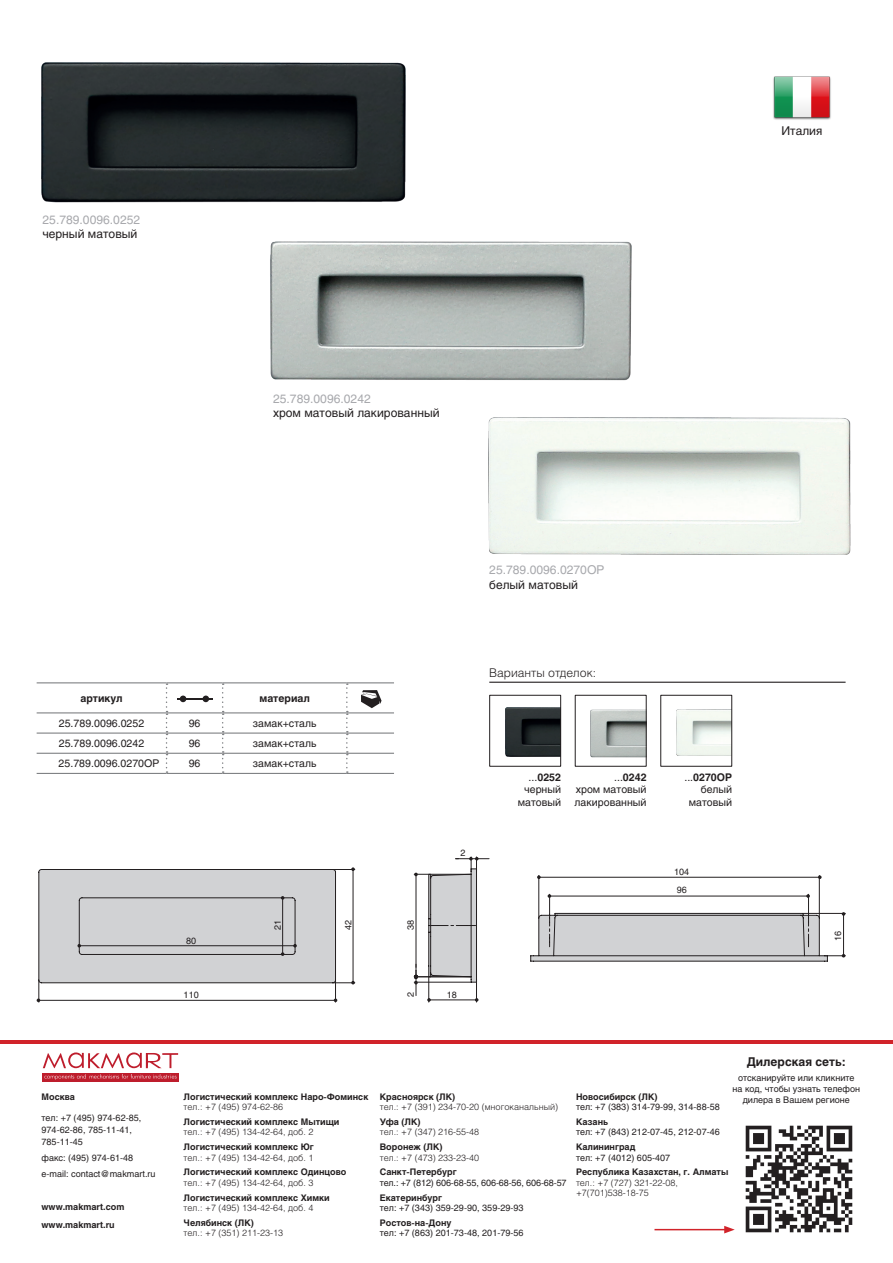
<style>
.page{position:relative;width:893px;height:1263px;background:#fff}
.page>*{position:absolute;margin:0;border:0;box-sizing:border-box;transform-origin:0 0}
.t1{font:12px "Helios";color:#231f20}
.articul{font:12px "Helios";color:#a8a9ad}
.articul-2{font:300 12px "Helios";color:#231f20}
.t2{font:700 12px "Helios";color:#231f20}
.t3{font:10.5px/12.6px "Helios";color:#231f20}
.артикул_в_таблице{font:700 10.5px "Helios";color:#231f20}
.схемы{font:9px/12px "Helios";color:#231f20}
.t4{font:700 9px/17.5px "Helios";color:#231f20}
.t5{font:300 9px/10.5px "Helios";color:#231f20}
.s1{font-weight:400}
</style>
<div class="page">
<hr style="left:0;top:1040px;width:893px;height:3px;background:#d1232a">
<img style="left:745px;top:1125px;width:108px;height:108px">
<div style="left:43px;top:1073px;width:136px;height:8px;background:#be1d2c"></div>
<svg style="left:44px;top:1074px;width:133px;height:6px"></svg>
<svg style="left:43px;top:1052px;width:135px;height:16px"></svg>
<hr style="left:654px;top:1229px;width:72px;height:1px;background:#d1232a">
<svg style="left:724px;top:1226px;width:11px;height:7px"></svg>
<svg style="left:355px;top:869px;width:473px;height:114px"></svg>
<svg style="left:37px;top:867px;width:318px;height:135px"></svg>
<svg style="left:412px;top:857px;width:77px;height:145px"></svg>
<svg style="left:531px;top:894px;width:314px;height:67px"></svg>
<hr style="left:803px;top:913px;width:42px;height:1px;background:#231f20">
<hr style="left:539px;top:877px;width:281px;height:1px;background:#231f20">
<svg style="left:537px;top:875px;width:4px;height:4px"></svg>
<hr style="left:539px;top:875px;width:1px;height:43px;background:#231f20">
<hr style="left:819px;top:875px;width:1px;height:43px;background:#231f20">
<img style="left:41px;top:63px;width:364px;height:139px">
<img style="left:270px;top:241px;width:361px;height:140px">
<img style="left:489px;top:417px;width:362px;height:138px">
<hr style="left:489px;top:682px;width:357px;height:1px;background:#231f20">
<hr style="left:37px;top:682px;width:130px;height:1px;background:#808285">
<hr style="left:37px;top:712px;width:130px;height:1px;background:#808285">
<hr style="left:167px;top:682px;width:56px;height:1px;background:#808285">
<hr style="left:223px;top:682px;width:124px;height:1px;background:#808285">
<hr style="left:167px;top:712px;width:56px;height:1px;background:#808285">
<hr style="left:223px;top:712px;width:124px;height:1px;background:#808285">
<hr style="left:347px;top:682px;width:47px;height:1px;background:#808285">
<hr style="left:347px;top:712px;width:47px;height:1px;background:#808285">
<svg style="left:346px;top:683px;width:2px;height:90px"></svg>
<hr style="left:347px;top:732px;width:47px;height:2px;background:#808285">
<hr style="left:347px;top:753px;width:47px;height:1px;background:#808285">
<hr style="left:347px;top:773px;width:47px;height:1px;background:#808285">
<hr style="left:223px;top:732px;width:124px;height:2px;background:#808285">
<hr style="left:223px;top:753px;width:124px;height:1px;background:#808285">
<hr style="left:223px;top:773px;width:124px;height:1px;background:#808285">
<svg style="left:166px;top:683px;width:2px;height:90px"></svg>
<svg style="left:222px;top:683px;width:2px;height:90px"></svg>
<hr style="left:37px;top:732px;width:130px;height:2px;background:#808285">
<hr style="left:37px;top:753px;width:130px;height:1px;background:#808285">
<hr style="left:37px;top:773px;width:130px;height:1px;background:#808285">
<hr style="left:167px;top:732px;width:56px;height:2px;background:#808285">
<hr style="left:167px;top:753px;width:56px;height:1px;background:#808285">
<hr style="left:167px;top:773px;width:56px;height:1px;background:#808285">
<div style="left:203px;top:695px;width:6px;height:7px;background:#231f20;border-radius:50%"></div>
<div style="left:180px;top:695px;width:6px;height:7px;background:#231f20;border-radius:50%"></div>
<hr style="left:177px;top:698px;width:35px;height:1px;background:#231f20">
<svg style="left:361px;top:690px;width:21px;height:18px"></svg>
<img style="left:505px;top:708px;width:54px;height:49px">
<div style="left:489px;top:695px;width:72px;height:72px;border:1px solid #231f20"></div>
<img style="left:590px;top:709px;width:55px;height:48px">
<div style="left:575px;top:695px;width:72px;height:72px;border:1px solid #231f20"></div>
<img style="left:677px;top:710px;width:53px;height:46px">
<div style="left:660px;top:695px;width:72px;height:72px;border:1px solid #231f20"></div>
<img style="left:773px;top:76px;width:58px;height:44px">
<p class="articul" style="left:43px;top:213px;width:99px">25.789.0096.0252</p>
<p class="t1" style="left:43px;top:227px;width:96px">черный матовый</p>
<p class="t1" style="left:781px;top:123px;width:42px">Италия</p>
<p class="articul" style="left:273px;top:391px;width:99px">25.789.0096.0242</p>
<p class="t1" style="left:273px;top:406px;width:168px">хром матовый лакированный</p>
<p class="articul" style="left:489px;top:563px;width:117px">25.789.0096.0270OP</p>
<p class="t1" style="left:489px;top:577px;width:90px">белый матовый</p>
<p class="артикул_в_таблице" style="left:80px;top:692px;width:44px">артикул</p>
<p class="артикул_в_таблице" style="left:259px;top:692px;width:52px">материал</p>
<p class="t3" style="left:59px;top:717px;width:87px">25.789.0096.0252</p>
<p class="t3" style="left:189px;top:717px;width:13px">96</p>
<p class="t3" style="left:253px;top:717px;width:65px">замак+сталь</p>
<p class="t3" style="left:59px;top:737px;width:87px">25.789.0096.0242</p>
<p class="t3" style="left:189px;top:737px;width:13px">96</p>
<p class="t3" style="left:253px;top:737px;width:65px">замак+сталь</p>
<p class="t3" style="left:59px;top:757px;width:102px">25.789.0096.0270OP</p>
<p class="t3" style="left:189px;top:757px;width:13px">96</p>
<p class="t3" style="left:253px;top:757px;width:65px">замак+сталь</p>
<p class="articul-2" style="left:489px;top:665px;width:108px">Варианты отделок:</p>
<p class="схемы" style="left:460px;top:846px;width:7px">2</p>
<p class="артикул_в_таблице" style="left:529px;top:771px;width:34px"><span class="s1">...</span>0252</p>
<p class="t3" style="left:518px;top:783px;width:45px;text-align:right">черный матовый</p>
<p class="артикул_в_таблице" style="left:614px;top:771px;width:34px"><span class="s1">...</span>0242</p>
<p class="t3" style="left:575px;top:783px;width:73px">хром матовый лакированный</p>
<p class="схемы" style="left:186px;top:934px;width:12px">80</p>
<p class="схемы" style="left:271px;top:930px;width:12px;rotate:-90deg">21</p>
<p class="схемы" style="left:342px;top:930px;width:12px;rotate:-90deg">42</p>
<p class="схемы" style="left:405px;top:930px;width:12px;rotate:-90deg">38</p>
<p class="схемы" style="left:184px;top:988px;width:17px">110</p>
<p class="схемы" style="left:447px;top:988px;width:12px">18</p>
<p class="схемы" style="left:405px;top:997px;width:7px;rotate:-90deg">2</p>
<p class="артикул_в_таблице" style="left:684px;top:771px;width:49px"><span class="s1">...</span>0270OP</p>
<p class="t3" style="left:701px;top:783px;width:33px">белый</p>
<p class="t3" style="left:689px;top:796px;width:45px">матовый</p>
<p class="схемы" style="left:674px;top:866px;width:17px">104</p>
<p class="схемы" style="left:677px;top:884px;width:12px">96</p>
<p class="схемы" style="left:832px;top:941px;width:12px;rotate:-90deg">16</p>
<p class="t4" style="left:42px;top:1087px;width:35px">Москва</p>
<p class="схемы" style="left:42px;top:1111px;width:101px">тел: +7 (495) 974-62-85,<br>974-62-86, 785-11-41,<br>785-11-45</p>
<p class="схемы" style="left:42px;top:1149px;width:116px;line-height:16.2px">факс: (495) 974-61-48 e-mail: contact@makmart.ru</p>
<p class="t4" style="left:42px;top:1198px;width:84px">www.makmart.com www.makmart.ru</p>
<p class="t4" style="left:184px;top:1087px;width:186px">Логистический комплекс Наро-Фоминск</p>
<p class="t5" style="left:184px;top:1101px;width:101px">тел.: +7 (495) 974-62-86</p>
<p class="t4" style="left:184px;top:1113px;width:157px">Логистический комплекс Мытищи</p>
<p class="t5" style="left:184px;top:1127px;width:131px">тел.: +7 (495) 134-42-64, доб. 2</p>
<p class="t4" style="left:184px;top:1138px;width:132px">Логистический комплекс Юг</p>
<p class="t5" style="left:184px;top:1152px;width:131px">тел.: +7 (495) 134-42-64, доб. 1</p>
<p class="t4" style="left:184px;top:1163px;width:164px">Логистический комплекс Одинцово</p>
<p class="t5" style="left:184px;top:1177px;width:131px">тел.: +7 (495) 134-42-64, доб. 3</p>
<p class="t4" style="left:184px;top:1188px;width:148px">Логистический комплекс Химки</p>
<p class="t5" style="left:184px;top:1202px;width:131px">тел.: +7 (495) 134-42-64, доб. 4</p>
<p class="t4" style="left:184px;top:1214px;width:72px">Челябинск (ЛК)</p>
<p class="t5" style="left:184px;top:1228px;width:101px">тел.: +7 (351) 211-23-13</p>
<p class="t4" style="left:380px;top:1087px;width:77px">Красноярск (ЛК)</p>
<p class="t5" style="left:380px;top:1101px;width:180px">тел.: +7 (391) 234-70-20 (многоканальный)</p>
<p class="t4" style="left:380px;top:1113px;width:42px">Уфа (ЛК)</p>
<p class="t5" style="left:380px;top:1127px;width:101px">тел.: +7 (347) 216-55-48</p>
<p class="t4" style="left:380px;top:1138px;width:64px">Воронеж (ЛК)</p>
<p class="t5" style="left:380px;top:1152px;width:101px">тел.: +7 (473) 233-23-40</p>
<p class="t4" style="left:380px;top:1163px;width:78px">Санкт-Петербург</p>
<p class="схемы" style="left:380px;top:1176px;width:188px">тел.: +7 (812) 606-68-55, 606-68-56, 606-68-57</p>
<p class="t4" style="left:380px;top:1188px;width:64px">Екатеринбург</p>
<p class="схемы" style="left:380px;top:1202px;width:145px">тел: +7 (343) 359-29-90, 359-29-93</p>
<p class="t4" style="left:380px;top:1214px;width:73px">Ростов-на-Дону</p>
<p class="схемы" style="left:380px;top:1227px;width:145px">тел: +7 (863) 201-73-48, 201-79-56</p>
<h1 class="t2" style="left:747px;top:1055px;width:101px">Дилерская сеть:</h1>
<p class="схемы" style="left:733px;top:1073px;width:129px;line-height:10.8px;text-align:center">отсканируйте или кликните на код, чтобы узнать телефон</p>
<p class="t4" style="left:576px;top:1087px;width:83px">Новосибирск (ЛК)</p>
<p class="схемы" style="left:576px;top:1101px;width:145px">тел: +7 (383) 314-79-99, 314-88-58</p>
<p class="t4" style="left:576px;top:1113px;width:34px">Казань</p>
<p class="схемы" style="left:576px;top:1126px;width:145px">тел: +7 (843) 212-07-45, 212-07-46</p>
<p class="t4" style="left:576px;top:1138px;width:61px">Калининград</p>
<p class="схемы" style="left:576px;top:1151px;width:96px">тел: +7 (4012) 605-407</p>
<p class="t4" style="left:576px;top:1163px;width:154px">Республика Казахстан, г. Алматы</p>
<p class="t5" style="left:576px;top:1177px;width:103px">тел.: +7 (727) 321-22-08, +7(701)538-18-75</p>
<p class="схемы" style="left:743px;top:1094px;width:109px">дилера в Вашем регионе</p>
</div>
